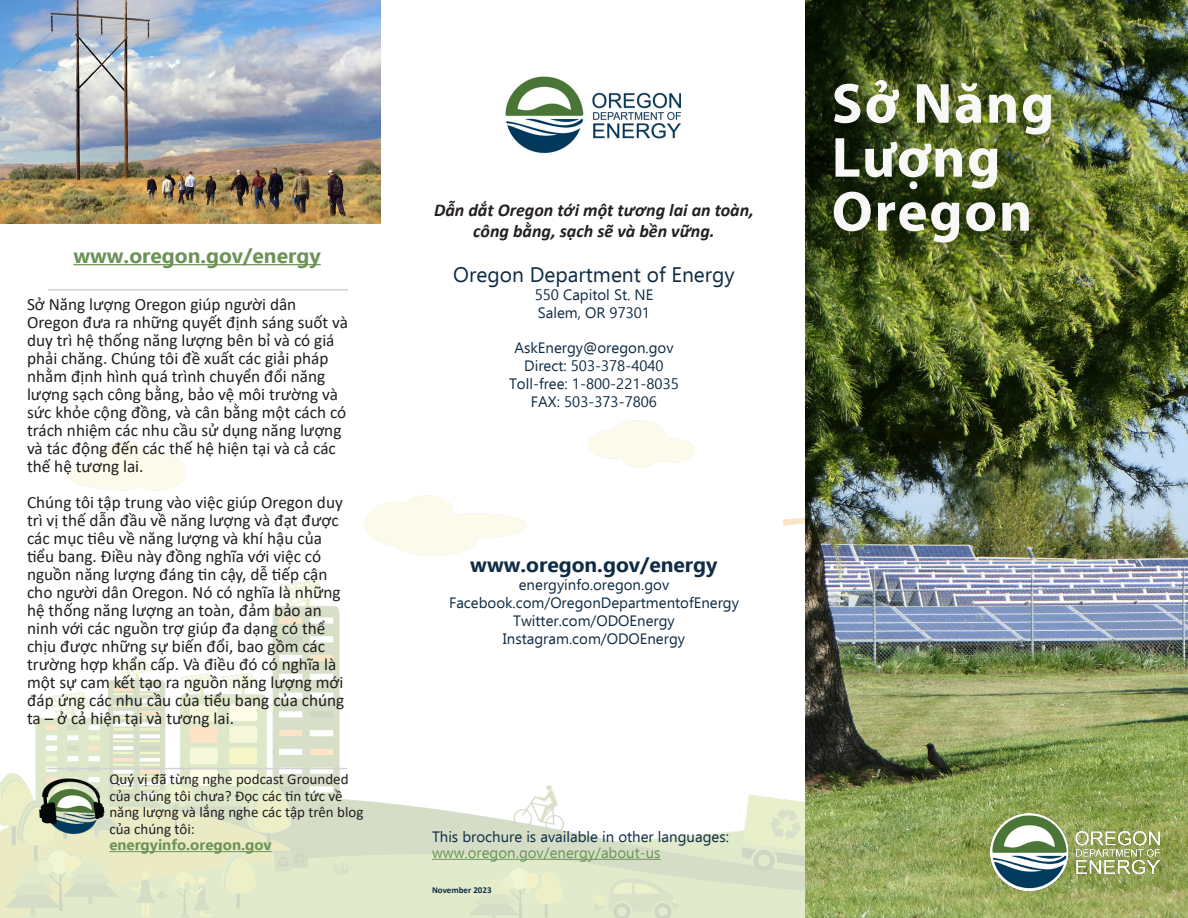
<style>
.page{position:relative;width:1188px;height:918px;background:#fff}
.page>*{position:absolute;margin:0;border:0;box-sizing:border-box;transform-origin:0 0}
.body{font:700 57px/54px "Myriad Pro";letter-spacing:.03em;color:#f8f8f6}
.bold_intro{font:21px "Ebrima";color:#102c44}
.bold_intro-2{font:700 21px "Ebrima";color:#102c44}
.body-2{font:700 21px "Ebrima";color:#6c9356}
.bold_intro-3{font:italic 700 18px/21px "Calibri";color:#231f20;text-align:center}
.body-3{font:17.25px/18px "Calibri";color:#231f20}
.bold_intro-4{font:15px "Ebrima";color:#102c44}
.body-4{font:15px/16.5px "Calibri";color:#231f20}
.bold_intro-5{font:15px "Ebrima";color:#6c9356}
.body-5{font:700 15px "Ebrima";color:#6c9356}
.bold_intro-6{font:700 9px "Calibri";color:#102c44}
</style>
<div class="page">
<img style="left:1px;top:368px;width:805px;height:550px">
<img style="left:806px;top:0;width:382px;height:918px">
<hr style="left:432px;top:859px;width:229px;height:1px;background:#6c9356">
<img style="left:0;top:0;width:380px;height:224px">
<img style="left:25px;top:766px;width:83px;height:79px">
<hr style="left:109px;top:851px;width:163px;height:1px;background:#6c9356">
<hr style="left:47px;top:768px;width:300px;height:1px;background:#d3d3d3">
<hr style="left:73px;top:264px;width:248px;height:1px;background:#6c9356">
<hr style="left:48px;top:289px;width:300px;height:2px;background:#d3d3d3">
<img style="left:990px;top:814px;width:169px;height:77px">
<img style="left:505px;top:76px;width:176px;height:78px">
<p class="body-2" style="left:73px;top:239px;width:249px">www.oregon.gov/energy</p>
<p class="body-3" style="left:27px;top:294px;width:323px">Sở Năng lượng Oregon giúp người dân Oregon đưa ra những quyết định sáng suốt và duy trì hệ thống năng lượng bên bỉ và có giá phải chăng. Chúng tôi đề xuất các giải pháp nhằm định hình quá trình chuyển đổi năng lượng sạch công bằng, bảo vệ môi trường và sức khỏe cộng đồng, và cân bằng một cách có trách nhiệm các nhu cầu sử dụng năng lượng và tác động đến các thế hệ hiện tại và cả các thế hệ tương lai.</p>
<p class="body-3" style="left:27px;top:492px;width:319px">Chúng tôi tập trung vào việc giúp Oregon duy trì vị thế dẫn đầu về năng lượng và đạt được các mục tiêu về năng lượng và khí hậu của tiểu bang. Điều này đồng nghĩa với việc có nguồn năng lượng đáng tin cậy, dễ tiếp cận cho người dân Oregon. Nó có nghĩa là những hệ thống năng lượng an toàn, đảm bảo an ninh với các nguồn trợ giúp đa dạng có thể chịu được những sự biến đổi, bao gồm các trường hợp khẩn cấp. Và điều đó có nghĩa là một sự cam kết tạo ra nguồn năng lượng mới đáp ứng các nhu cầu của tiểu bang của chúng ta – ở cả hiện tại và tương lai.</p>
<p class="body-4" style="left:109px;top:771px;width:256px">Quý vị đã từng nghe podcast Grounded của chúng tôi chưa? Đọc các tin tức về năng lượng và lắng nghe các tập trên blog của chúng tôi:</p>
<p class="body-5" style="left:109px;top:833px;width:164px">energyinfo.oregon.gov</p>
<p class="body" style="left:832px;top:75px;width:224px">Sở Năng<br>Lượng</p>
<p class="bold_intro-3" style="left:434px;top:199px;width:321px">Dẫn dắt Oregon tới một tương lai an toàn, công bằng, sạch sẽ và bền vững.</p>
<p class="body" style="left:832px;top:183px;width:202px">Oregon</p>
<p class="bold_intro" style="left:453px;top:259px;width:283px">Oregon Department of Energy</p>
<p class="bold_intro-4" style="left:535px;top:284px;width:120px">550 Capitol St. NE</p>
<p class="bold_intro-4" style="left:538px;top:302px;width:114px">Salem, OR 97301</p>
<p class="bold_intro-4" style="left:514px;top:336px;width:161px">AskEnergy@oregon.gov</p>
<p class="bold_intro-4" style="left:524px;top:354px;width:141px">Direct: 503-378-4040</p>
<p class="bold_intro-4" style="left:509px;top:372px;width:171px">Toll-free: 1-800-221-8035</p>
<p class="bold_intro-4" style="left:531px;top:390px;width:128px">FAX: 503-373-7806</p>
<p class="bold_intro-2" style="left:470px;top:547px;width:249px">www.oregon.gov/energy</p>
<p class="bold_intro-4" style="left:519px;top:573px;width:152px">energyinfo.oregon.gov</p>
<p class="bold_intro-4" style="left:449px;top:591px;width:291px">Facebook.com/OregonDepartmentofEnergy</p>
<p class="bold_intro-4" style="left:513px;top:609px;width:163px">Twitter.com/ODOEnergy</p>
<p class="bold_intro-4" style="left:503px;top:627px;width:184px">Instagram.com/ODOEnergy</p>
<p class="bold_intro-4" style="left:432px;top:825px;width:298px">This brochure is available in other languages:</p>
<p class="bold_intro-5" style="left:432px;top:842px;width:230px">www.oregon.gov/energy/about-us</p>
<p class="bold_intro-6" style="left:432px;top:883px;width:61px">November 2023</p>
</div>
